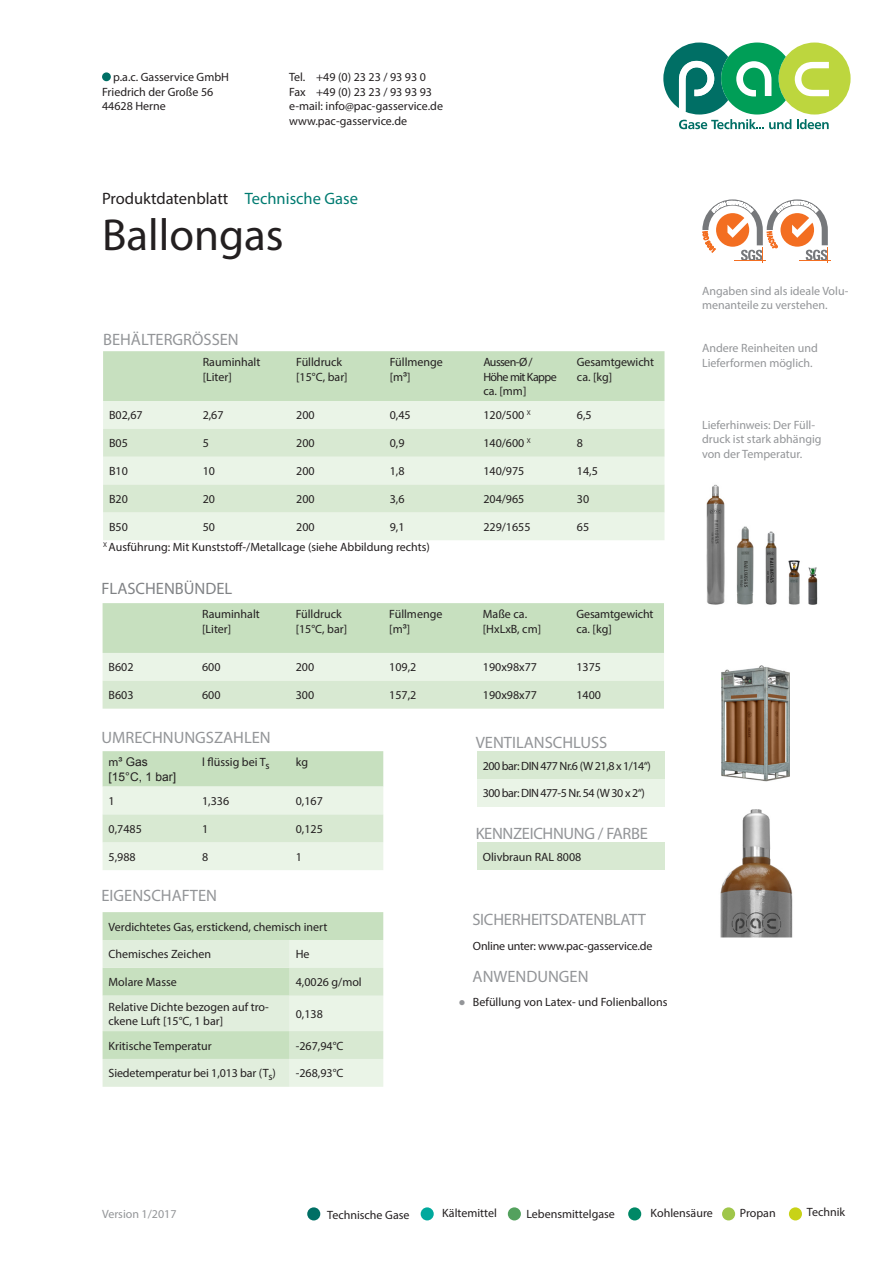
<style>
.page{position:relative;width:893px;height:1263px;background:#fff}
.page>*{position:absolute;margin:0;border:0;box-sizing:border-box;transform-origin:0 0}
.t1{font:45px "Myriad Pro";color:#231f20}
.t2{font:16.5px "Myriad Pro";color:#939598}
.t3{font:16.5px "Myriad Pro";letter-spacing:-.02em;color:#939598}
.t4{font:16.5px "Myriad Pro";color:#231f20}
.t5{font:16.5px "Myriad Pro";color:#808285}
.t6{font:16.5px "Myriad Pro";color:#007b71}
.t7{font:12px/14.4px "Myriad Pro";color:#231f20}
.t8{font:12px/14.4px "Myriad Pro";color:#939598}
.t9{font:12px "Myriad Pro";letter-spacing:-.04em;color:#231f20}
.t10{font:12px "Arial";color:#231f20}
.t11{font:12px "Myriad Pro";letter-spacing:-.05em;color:#231f20}
.t12{font:12px "Arial";color:#939598}
.s1{font-family:"Arial"}
.s2{font-family:"Myriad Pro"}
</style>
<div class="page">
<div style="left:779px;top:43px;width:72px;height:72px;background:#bdd63e;border-radius:50%"></div>
<svg style="left:663px;top:43px;width:166px;height:86px"></svg>
<div style="left:421px;top:1207px;width:13px;height:13px;background:#00a99d;border-radius:50%"></div>
<div style="left:307px;top:1207px;width:13px;height:13px;background:#006f65;border-radius:50%"></div>
<div style="left:508px;top:1207px;width:13px;height:13px;background:#53a15e;border-radius:50%"></div>
<div style="left:628px;top:1207px;width:13px;height:13px;background:#086;border-radius:50%"></div>
<div style="left:722px;top:1207px;width:13px;height:13px;background:#9fc64a;border-radius:50%"></div>
<div style="left:789px;top:1207px;width:13px;height:13px;background:#c8d217;border-radius:50%"></div>
<div style="left:102px;top:72px;width:9px;height:9px;background:#006f65;border-radius:50%"></div>
<hr style="left:799px;top:260px;width:32px;height:1px;background:#f36e21">
<svg style="left:702px;top:199px;width:126px;height:64px"></svg>
<div style="left:103px;top:351px;width:561px;height:50px;background:#c7e0bf"></div>
<div style="left:103px;top:401px;width:561px;height:139px;background:#eaf4e7"></div>
<svg style="left:103px;top:429px;width:561px;height:83px;background:#deecd9"></svg>
<svg style="left:103px;top:603px;width:561px;height:106px;background:#d4e7ce"></svg>
<img style="left:721px;top:665px;width:69px;height:116px">
<img style="left:765px;top:531px;width:12px;height:74px">
<img style="left:736px;top:526px;width:18px;height:79px">
<img style="left:706px;top:484px;width:19px;height:121px">
<img style="left:788px;top:560px;width:12px;height:45px">
<svg style="left:103px;top:751px;width:280px;height:119px;background:#dbebd6"></svg>
<svg style="left:103px;top:912px;width:280px;height:175px;background:#d8e9d2"></svg>
<div style="left:477px;top:842px;width:187px;height:28px;background:#d8e9d2"></div>
<div style="left:477px;top:751px;width:187px;height:28px;background:#d8e9d2"></div>
<div style="left:477px;top:779px;width:187px;height:28px;background:#eaf4e7"></div>
<img style="left:720px;top:809px;width:73px;height:128px">
<img style="left:808px;top:567px;width:10px;height:38px">
<p class="t7" style="left:102px;top:70px;width:128px;text-indent:11px">p.a.c. Gasservice GmbH<br>Friedrich der Große 56<br>44628 Herne</p>
<p class="t7" style="left:289px;top:70px;width:155px">Tel. +49 (0) 23 23 / 93 93 0<br>Fax +49 (0) 23 23 / 93 93 93 e-mail: info@pac-gasservice.de www.pac-gasservice.de</p>
<p class="t4" style="left:102px;top:189px;width:128px">Produktdatenblatt</p>
<p class="t6" style="left:245px;top:189px;width:115px">Technische Gase</p>
<p class="t1" style="left:102px;top:207px;width:183px">Ballongas</p>
<p class="t2" style="left:103px;top:330px;width:137px">BEHÄLTERGRÖSSEN</p>
<p class="t7" style="left:203px;top:355px;width:59px">Rauminhalt</p>
<p class="t7" style="left:203px;top:369px;width:31px">[Liter]</p>
<p class="t7" style="left:296px;top:355px;width:48px">Fülldruck</p>
<p class="t7" style="left:296px;top:369px;width:53px">[15°C, bar]</p>
<p class="t7" style="left:390px;top:355px;width:55px">Füllmenge</p>
<p class="t7" style="left:390px;top:369px;width:22px">[m<span class="s1">³</span>]</p>
<p class="t7" style="left:483px;top:355px;width:51px">Aussen-Ø /</p>
<p class="t11" style="left:483px;top:369px;width:75px">Höhe mit Kappe</p>
<p class="t7" style="left:483px;top:384px;width:45px">ca. [mm]</p>
<p class="t7" style="left:577px;top:355px;width:79px">Gesamtgewicht</p>
<p class="t7" style="left:577px;top:369px;width:37px">ca. [kg]</p>
<p class="t7" style="left:109px;top:408px;width:35px">B02,67</p>
<p class="t7" style="left:203px;top:408px;width:22px">2,67</p>
<p class="t7" style="left:296px;top:408px;width:20px">200</p>
<p class="t7" style="left:390px;top:408px;width:22px">0,45</p>
<p class="t7" style="left:483px;top:408px;width:49px">120/500 <sup>X</sup></p>
<p class="t7" style="left:577px;top:408px;width:16px">6,5</p>
<p class="t7" style="left:109px;top:436px;width:20px">B05</p>
<p class="t7" style="left:203px;top:436px;width:8px">5</p>
<p class="t7" style="left:296px;top:436px;width:20px">200</p>
<p class="t7" style="left:390px;top:436px;width:16px">0,9</p>
<p class="t7" style="left:483px;top:436px;width:49px">140/600 <sup>X</sup></p>
<p class="t7" style="left:577px;top:436px;width:8px">8</p>
<p class="t7" style="left:109px;top:464px;width:20px">B10</p>
<p class="t7" style="left:203px;top:464px;width:14px">10</p>
<p class="t7" style="left:296px;top:464px;width:20px">200</p>
<p class="t7" style="left:390px;top:464px;width:16px">1,8</p>
<p class="t7" style="left:483px;top:464px;width:43px">140/975</p>
<p class="t7" style="left:577px;top:464px;width:22px">14,5</p>
<p class="t7" style="left:109px;top:492px;width:20px">B20</p>
<p class="t7" style="left:203px;top:492px;width:14px">20</p>
<p class="t7" style="left:296px;top:492px;width:20px">200</p>
<p class="t7" style="left:390px;top:492px;width:16px">3,6</p>
<p class="t7" style="left:483px;top:492px;width:43px">204/965</p>
<p class="t7" style="left:577px;top:492px;width:14px">30</p>
<p class="t7" style="left:109px;top:519px;width:20px">B50</p>
<p class="t7" style="left:203px;top:519px;width:14px">50</p>
<p class="t7" style="left:296px;top:519px;width:20px">200</p>
<p class="t7" style="left:390px;top:519px;width:16px">9,1</p>
<p class="t7" style="left:483px;top:519px;width:49px">229/1655</p>
<p class="t7" style="left:577px;top:519px;width:14px">65</p>
<p class="t7" style="left:103px;top:540px;width:328px"><sup>X</sup> Ausführung: Mit Kunststoff-/Metallcage (siehe Abbildung rechts)</p>
<p class="t5" style="left:102px;top:578px;width:132px">FLASCHENBÜNDEL</p>
<p class="t7" style="left:202px;top:607px;width:59px">Rauminhalt</p>
<p class="t7" style="left:202px;top:621px;width:31px">[Liter]</p>
<p class="t7" style="left:296px;top:607px;width:48px">Fülldruck</p>
<p class="t7" style="left:296px;top:621px;width:53px">[15°C, bar]</p>
<p class="t7" style="left:389px;top:607px;width:55px">Füllmenge</p>
<p class="t7" style="left:389px;top:621px;width:22px">[m<span class="s1">³</span>]</p>
<p class="t7" style="left:483px;top:607px;width:46px">Maße ca.</p>
<p class="t7" style="left:483px;top:621px;width:60px">[HxLxB, cm]</p>
<p class="t7" style="left:576px;top:607px;width:79px">Gesamtgewicht</p>
<p class="t7" style="left:576px;top:621px;width:37px">ca. [kg]</p>
<p class="t7" style="left:109px;top:660px;width:26px">B602</p>
<p class="t7" style="left:202px;top:660px;width:20px">600</p>
<p class="t7" style="left:296px;top:660px;width:20px">200</p>
<p class="t7" style="left:389px;top:660px;width:29px">109,2</p>
<p class="t7" style="left:483px;top:660px;width:56px">190x98x77</p>
<p class="t7" style="left:576px;top:660px;width:26px">1375</p>
<p class="t7" style="left:109px;top:688px;width:26px">B603</p>
<p class="t7" style="left:202px;top:688px;width:20px">600</p>
<p class="t7" style="left:296px;top:688px;width:20px">300</p>
<p class="t7" style="left:389px;top:688px;width:29px">157,2</p>
<p class="t7" style="left:483px;top:688px;width:56px">190x98x77</p>
<p class="t7" style="left:576px;top:688px;width:26px">1400</p>
<p class="t2" style="left:102px;top:727px;width:171px">UMRECHNUNGSZAHLEN</p>
<p class="t10" style="left:109px;top:754px;width:41px"><span class="s2">m</span>³ Gas</p>
<p class="t10" style="left:109px;top:768px;width:69px">[15°C, 1 bar]</p>
<p class="t7" style="left:202px;top:755px;width:69px">l flüssig bei T<sub>s</sub></p>
<p class="t7" style="left:296px;top:755px;width:14px">kg</p>
<p class="t7" style="left:109px;top:794px;width:8px">1</p>
<p class="t7" style="left:202px;top:794px;width:29px">1,336</p>
<p class="t7" style="left:296px;top:794px;width:29px">0,167</p>
<p class="t7" style="left:109px;top:821px;width:35px">0,7485</p>
<p class="t7" style="left:202px;top:821px;width:8px">1</p>
<p class="t7" style="left:296px;top:821px;width:29px">0,125</p>
<p class="t7" style="left:109px;top:849px;width:29px">5,988</p>
<p class="t7" style="left:202px;top:849px;width:8px">8</p>
<p class="t7" style="left:296px;top:849px;width:8px">1</p>
<p class="t2" style="left:102px;top:885px;width:117px">EIGENSCHAFTEN</p>
<p class="t7" style="left:109px;top:919px;width:220px">Verdichtetes Gas, erstickend, chemisch inert</p>
<p class="t7" style="left:109px;top:947px;width:104px">Chemisches Zeichen</p>
<p class="t7" style="left:296px;top:947px;width:15px">He</p>
<p class="t7" style="left:109px;top:975px;width:70px">Molare Masse</p>
<p class="t7" style="left:296px;top:975px;width:68px">4,0026 g/mol</p>
<p class="t7" style="left:109px;top:999px;width:162px">Relative Dichte bezogen auf tro&shy;ckene Luft [15°C, 1 bar]</p>
<p class="t7" style="left:296px;top:1006px;width:29px">0,138</p>
<p class="t7" style="left:109px;top:1038px;width:105px">Kritische Temperatur</p>
<p class="t7" style="left:296px;top:1038px;width:49px">-267,94°C</p>
<p class="t7" style="left:109px;top:1066px;width:169px">Siedetemperatur bei 1,013 bar (T<sub>s</sub>)</p>
<p class="t7" style="left:296px;top:1066px;width:49px">-268,93°C</p>
<p class="t2" style="left:476px;top:732px;width:133px">VENTILANSCHLUSS</p>
<p class="t9" style="left:483px;top:758px;width:170px">200 bar: DIN 477 Nr.6 (W 21,8 x 1/14“)</p>
<p class="t9" style="left:483px;top:786px;width:164px">300 bar: DIN 477-5 Nr. 54 (W 30 x 2“)</p>
<p class="t3" style="left:476px;top:823px;width:174px">KENNZEICHNUNG / FARBE</p>
<p class="t7" style="left:483px;top:849px;width:100px">Olivbraun RAL 8008</p>
<p class="t2" style="left:472px;top:909px;width:175px">SICHERHEITSDATENBLATT</p>
<p class="t7" style="left:473px;top:939px;width:181px">Online unter: www.pac-gasservice.de</p>
<p class="t2" style="left:473px;top:966px;width:118px">ANWENDUNGEN</p>
<p class="t12" style="left:458px;top:993px;width:9px">●</p>
<p class="t7" style="left:473px;top:994px;width:196px">Befüllung von Latex- und Folienballons</p>
<p class="t8" style="left:702px;top:284px;width:148px">Angaben sind als ideale Volu&shy;menanteile zu verstehen.</p>
<p class="t8" style="left:702px;top:341px;width:117px">Andere Reinheiten und<br>Lieferformen möglich.</p>
<p class="t8" style="left:702px;top:418px;width:121px">Lieferhinweis: Der Füll&shy;druck ist stark abhängig von der Temperatur.</p>
<p class="t8" style="left:102px;top:1207px;width:76px">Version 1/2017</p>
<p class="t7" style="left:327px;top:1208px;width:84px">Technische Gase</p>
<p class="t7" style="left:442px;top:1206px;width:56px">Kältemittel</p>
<p class="t7" style="left:526px;top:1206px;width:90px">Lebensmittelgase</p>
<p class="t7" style="left:651px;top:1206px;width:64px">Kohlensäure</p>
<p class="t7" style="left:740px;top:1206px;width:37px">Propan</p>
<p class="t7" style="left:807px;top:1205px;width:40px">Technik</p>
</div>
